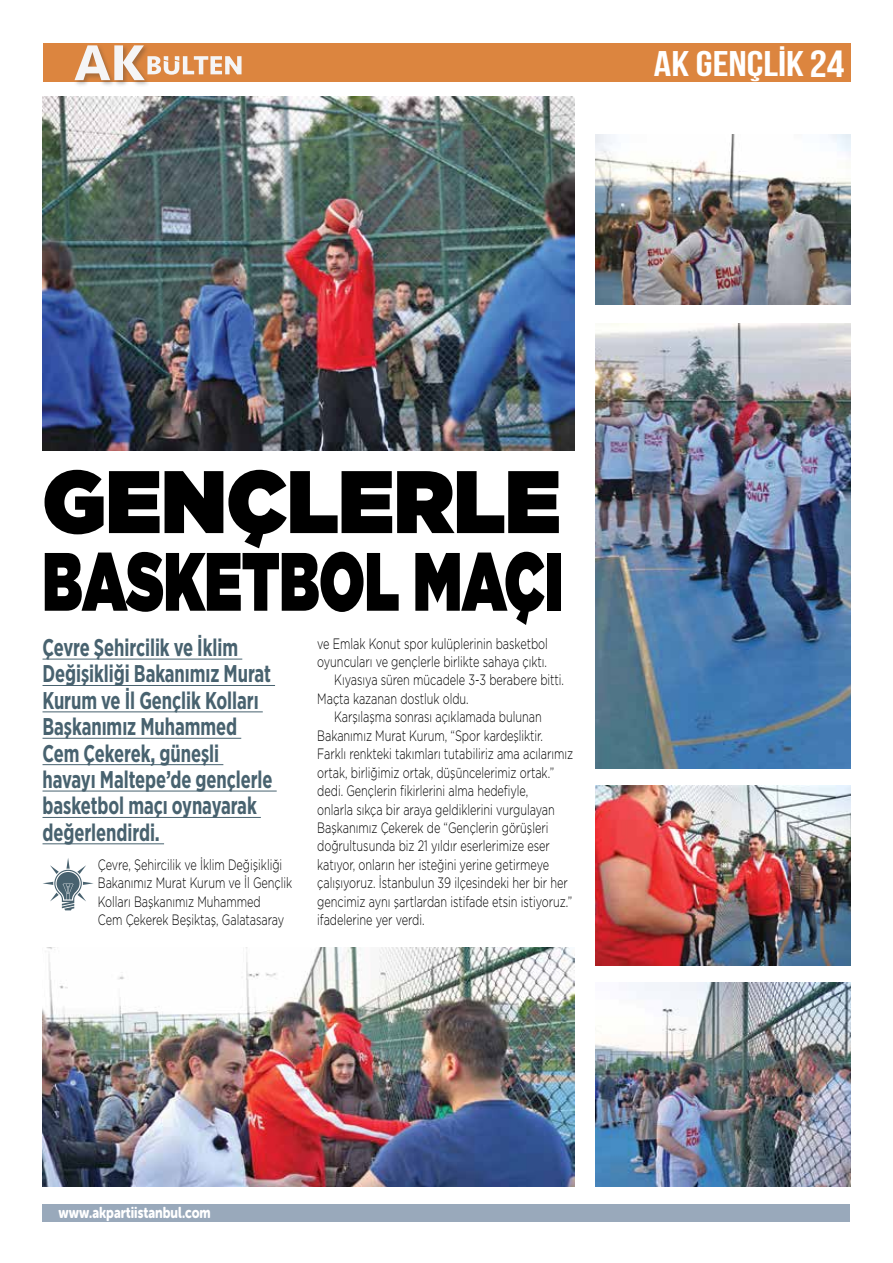
<style>
.page{position:relative;width:893px;height:1263px;background:#fff}
.page>*{position:absolute;margin:0;border:0;box-sizing:border-box;transform-origin:0 0}
.t1{font:900 88.5px "Gotham";letter-spacing:-.005em;color:#000;scale:.95 1}
.t2{font:900 82.5px "Gotham";letter-spacing:-.005em;color:#000;scale:.68 1}
.t3{font:700 35.7px "Bebas Neue";color:#fff;scale:1.21 1}
.t4{font:700 24.15px/26.4px "Gotham Narrow";letter-spacing:-.005em;color:#48626f;scale:.78 1}
.t5{font:15.6px "Museo Sans Rounded 900";color:#fff;scale:.8 1}
.t6{font:300 15px/18.5px "Gotham";letter-spacing:-.005em;color:#000;scale:.73 1}
.s1{font-size:37.95px}
</style>
<div class="page">
<img style="left:43px;top:97px;width:531px;height:354px">
<hr style="left:43px;top:659px;width:199px;height:1px;background:#48626f">
<hr style="left:43px;top:685px;width:232px;height:1px;background:#48626f">
<hr style="left:43px;top:711px;width:220px;height:1px;background:#48626f">
<hr style="left:43px;top:738px;width:198px;height:1px;background:#48626f">
<hr style="left:43px;top:764px;width:180px;height:1px;background:#48626f">
<hr style="left:43px;top:791px;width:234px;height:1px;background:#48626f">
<hr style="left:43px;top:817px;width:218px;height:1px;background:#48626f">
<hr style="left:43px;top:843px;width:121px;height:1px;background:#48626f">
<img style="left:595px;top:785px;width:255px;height:180px">
<img style="left:595px;top:135px;width:255px;height:170px">
<img style="left:43px;top:947px;width:531px;height:239px">
<img style="left:595px;top:323px;width:255px;height:445px">
<img style="left:595px;top:982px;width:255px;height:204px">
<svg style="left:43px;top:858px;width:51px;height:52px"></svg>
<div style="left:43px;top:1204px;width:807px;height:17px;background:#99a9bb"></div>
<div style="left:43px;top:43px;width:807px;height:39px;background:#dc853f"></div>
<img style="left:74px;top:80px;width:74px;height:5px">
<svg style="left:74px;top:45px;width:168px;height:35px"></svg>
<h3 class="t3" style="left:654px;top:44px;width:159px">AK GENÇLİK <span class="s1">24</span></h3>
<h1 class="t1" style="left:43px;top:438px;width:547px">GENÇLERLE</h1>
<h2 class="t2" style="left:42px;top:522px;width:766px">BASKETBOL MAÇI</h2>
<h3 class="t4" style="left:43px;top:634px;width:296px">Çevre Şehircilik ve İklim<br>Değişikliği Bakanımız Murat<br>Kurum ve İl Gençlik Kolları<br>Başkanımız Muhammed<br>Cem Çekerek, güneşli havayı Maltepe’de gençlerle basketbol maçı oynayarak değerlendirdi.</h3>
<p class="t6" style="left:98px;top:855px;width:268px">Çevre, Şehircilik ve İklim Değişikliği Bakanımız Murat Kurum ve İl Gençlik Kolları Başkanımız Muhammed<br>Cem Çekerek Beşiktaş, Galatasaray</p>
<p class="t6" style="left:317px;top:634px;width:317px">ve Emlak Konut spor kulüplerinin basketbol</p>
<p class="t6" style="left:317px;top:652px;width:316px">oyuncuları ve gençlerle birlikte sahaya çıktı.</p>
<p class="t6" style="left:334px;top:670px;width:316px">Kıyasıya süren mücadele 3-3 berabere bitti.</p>
<p class="t6" style="left:317px;top:689px;width:209px">Maçta kazanan dostluk oldu.</p>
<p class="t6" style="left:334px;top:707px;width:286px">Karşılaşma sonrası açıklamada bulunan</p>
<p class="t6" style="left:317px;top:726px;width:311px">Bakanımız Murat Kurum, “Spor kardeşliktir.</p>
<p class="t6" style="left:317px;top:744px;width:352px">Farklı renkteki takımları tutabiliriz ama acılarımız</p>
<p class="t6" style="left:317px;top:763px;width:326px">ortak, birliğimiz ortak, düşüncelerimiz ortak.”</p>
<p class="t6" style="left:317px;top:781px;width:291px">dedi. Gençlerin fikirlerini alma hedefiyle,</p>
<p class="t6" style="left:317px;top:800px;width:327px">onlarla sıkça bir araya geldiklerini vurgulayan</p>
<p class="t6" style="left:317px;top:818px;width:318px">Başkanımız Çekerek de “Gençlerin görüşleri</p>
<p class="t6" style="left:317px;top:836px;width:320px">doğrultusunda biz 21 yıldır eserlerimize eser</p>
<p class="t6" style="left:317px;top:855px;width:319px">katıyor, onların her isteğini yerine getirmeye</p>
<p class="t6" style="left:317px;top:873px;width:345px">çalışıyoruz. İstanbulun 39 ilçesindeki her bir her</p>
<p class="t6" style="left:317px;top:892px;width:351px">gencimiz aynı şartlardan istifade etsin istiyoruz.”</p>
<p class="t6" style="left:317px;top:910px;width:149px">ifadelerine yer verdi.</p>
<p class="t5" style="left:59px;top:1204px;width:192px">www.akpartiistanbul.com</p>
</div>
